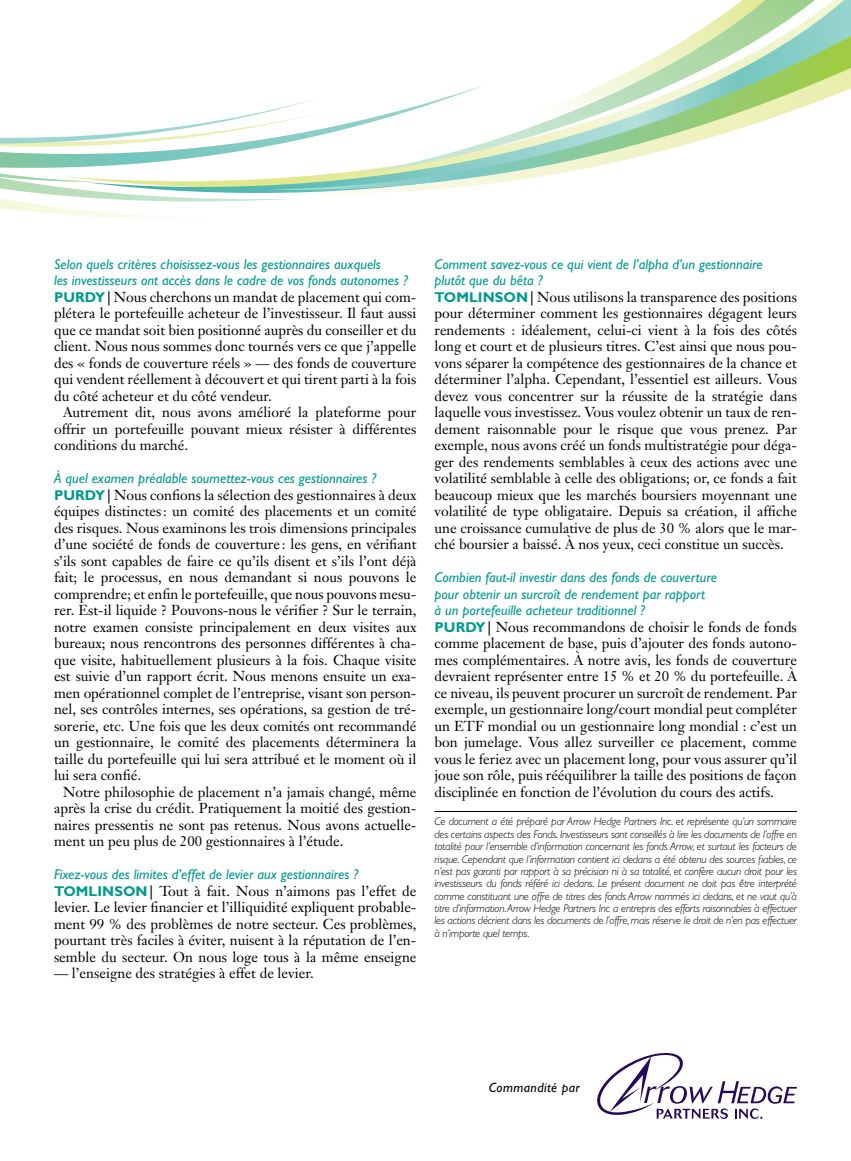
<style>
.page{position:relative;width:851px;height:1161px;background:#fff}
.page>*{position:absolute;margin:0;border:0;box-sizing:border-box;transform-origin:0 0}
.t1{font:14.25px/16.5px "Janson Text";color:#000;text-align:justify}
.t2{font:italic 14.25px/16.5px "Gill Sans";color:#009a8f}
.t3{font:italic 13.5px "Gill Sans";letter-spacing:.03em;color:#000}
.t4{font:italic 300 11.25px/12.3px "Gill Sans";letter-spacing:-.02em;color:#000;text-align:justify}
.s1{font-family:"Gill Sans";font-weight:700;color:#009a8f}
.s2{font-family:"Gill Sans"}
</style>
<div class="page">
<svg style="left:0;top:174px;width:228px;height:45px"></svg>
<svg style="left:0;top:152px;width:85px;height:16px"></svg>
<svg style="left:0;top:135px;width:85px;height:12px"></svg>
<svg style="left:85px;top:0;width:765px;height:201px"></svg>
<svg style="left:268px;top:36px;width:582px;height:156px"></svg>
<svg style="left:356px;top:0;width:458px;height:174px"></svg>
<hr style="left:434px;top:811px;width:362px;height:1px;background:#000">
<svg style="left:597px;top:1053px;width:199px;height:66px"></svg>
<p class="t2" style="left:54px;top:256px;width:356px">Selon quels critères choisissez-vous les gestionnaires auxquels<br>les investisseurs ont accès dans le cadre de vos fonds autonomes ?</p>
<p class="t1" style="left:54px;top:288px;width:364px"><span class="s1">PURDY</span><span class="s2">|</span> Nous cherchons un mandat de placement qui com&shy;plétera le portefeuille acheteur de l’investisseur. Il faut aussi que ce mandat soit bien positionné auprès du conseiller et du client. Nous nous sommes donc tournés vers ce que j’appelle des « fonds de couverture réels » — des fonds de couverture qui vendent réellement à découvert et qui tirent parti à la fois du côté acheteur et du côté vendeur.</p>
<p class="t1" style="left:54px;top:404px;width:364px;text-indent:9px">Autrement dit, nous avons amélioré la plateforme pour offrir un portefeuille pouvant mieux résister à différentes conditions du marché.</p>
<p class="t2" style="left:54px;top:470px;width:324px">À quel examen préalable soumettez-vous ces gestionnaires ?</p>
<p class="t1" style="left:54px;top:486px;width:364px"><span class="s1">PURDY</span><span class="s2">|</span> Nous confions la sélection des gestionnaires à deux équipes distinctes: un comité des placements et un comité des risques. Nous examinons les trois dimensions principales d’une société de fonds de couverture : les gens, en vérifiant s’ils sont capables de faire ce qu’ils disent et s’ils l’ont déjà fait; le processus, en nous demandant si nous pouvons le comprendre; et enfin le portefeuille, que nous pouvons mesu&shy;rer. Est-il liquide ? Pouvons-nous le vérifier ? Sur le terrain, notre examen consiste principalement en deux visites aux bureaux; nous rencontrons des personnes différentes à cha&shy;que visite, habituellement plusieurs à la fois. Chaque visite est suivie d’un rapport écrit. Nous menons ensuite un exa&shy;men opérationnel complet de l’entreprise, visant son person&shy;nel, ses contrôles internes, ses opérations, sa gestion de tré&shy;sorerie, etc. Une fois que les deux comités ont recommandé un gestionnaire, le comité des placements déterminera la taille du portefeuille qui lui sera attribué et le moment où il lui sera confié.</p>
<p class="t1" style="left:54px;top:783px;width:364px;text-indent:9px">Notre philosophie de placement n’a jamais changé, même après la crise du crédit. Pratiquement la moitié des gestion&shy;naires pressentis ne sont pas retenus. Nous avons actuelle&shy;ment un peu plus de 200 gestionnaires à l’étude.</p>
<p class="t2" style="left:54px;top:866px;width:306px">Fixez-vous des limites d’effet de levier aux gestionnaires ?</p>
<p class="t1" style="left:54px;top:882px;width:364px"><span class="s1">TOMLINSON</span><span class="s2">|</span> Tout à fait. Nous n’aimons pas l’effet de levier. Le levier financier et l’illiquidité expliquent probable&shy;ment 99 % des problèmes de notre secteur. Ces problèmes, pourtant très faciles à éviter, nuisent à la réputation de l’en&shy;semble du secteur. On nous loge tous à la même enseigne</p>
<p class="t1" style="left:54px;top:965px;width:261px">— l’enseigne des stratégies à effet de levier.</p>
<p class="t2" style="left:434px;top:256px;width:330px">Comment savez-vous ce qui vient de l’alpha d’un gestionnaire plutôt que du bêta ?</p>
<p class="t1" style="left:434px;top:288px;width:364px"><span class="s1">TOMLINSON</span><span class="s2">|</span> Nous utilisons la transparence des positions pour déterminer comment les gestionnaires dégagent leurs rendements : idéalement, celui-ci vient à la fois des côtés long et court et de plusieurs titres. C’est ainsi que nous pou&shy;vons séparer la compétence des gestionnaires de la chance et déterminer l’alpha. Cependant, l’essentiel est ailleurs. Vous devez vous concentrer sur la réussite de la stratégie dans laquelle vous investissez. Vous voulez obtenir un taux de ren&shy;dement raisonnable pour le risque que vous prenez. Par exemple, nous avons créé un fonds multistratégie pour déga&shy;ger des rendements semblables à ceux des actions avec une volatilité semblable à celle des obligations; or, ce fonds a fait beaucoup mieux que les marchés boursiers moyennant une volatilité de type obligataire. Depuis sa création, il affiche une croissance cumulative de plus de 30 % alors que le mar&shy;ché boursier a baissé. À nos yeux, ceci constitue un succès.</p>
<p class="t2" style="left:434px;top:569px;width:284px">Combien faut-il investir dans des fonds de couverture pour obtenir un surcroît de rendement par rapport<br>à un portefeuille acheteur traditionnel ?</p>
<p class="t1" style="left:434px;top:618px;width:364px"><span class="s1">PURDY</span><span class="s2">|</span> Nous recommandons de choisir le fonds de fonds comme placement de base, puis d’ajouter des fonds autono&shy;mes complémentaires. À notre avis, les fonds de couverture devraient représenter entre 15 % et 20 % du portefeuille. À ce niveau, ils peuvent procurer un surcroît de rendement. Par exemple, un gestionnaire long/court mondial peut compléter un ETF mondial ou un gestionnaire long mondial : c’est un bon jumelage. Vous allez surveiller ce placement, comme vous le feriez avec un placement long, pour vous assurer qu’il joue son rôle, puis rééquilibrer la taille des positions de façon disciplinée en fonction de l’évolution du cours des actifs.</p>
<p class="t4" style="left:434px;top:816px;width:364px">Ce document a été préparé par Arrow Hedge Partners Inc. et représente qu’un sommaire des certains aspects des Fonds. Investisseurs sont conseillés à lire les documents de l’offre en totalité pour l’ensemble d’information concernant les fonds Arrow, et surtout les facteurs de risque. Cependant que l’information contient ici dedans a été obtenu des sources fiables, ce n’est pas garanti par rapport à sa précision ni à sa totalité, et confère aucun droit pour les investisseurs du fonds référé ici dedans. Le présent document ne doit pas être interprété comme constituant une offre de titres des fonds Arrow nommés ici dedans, et ne vaut qu’à titre d’information. Arrow Hedge Partners Inc a entrepris des efforts raisonnables à effectuer les actions décrient dans les documents de l’offre, mais réserve le droit de n’en pas effectuer à n’importe quel temps.</p>
<p class="t3" style="left:488px;top:1080px;width:92px">Commandité par</p>
</div>
